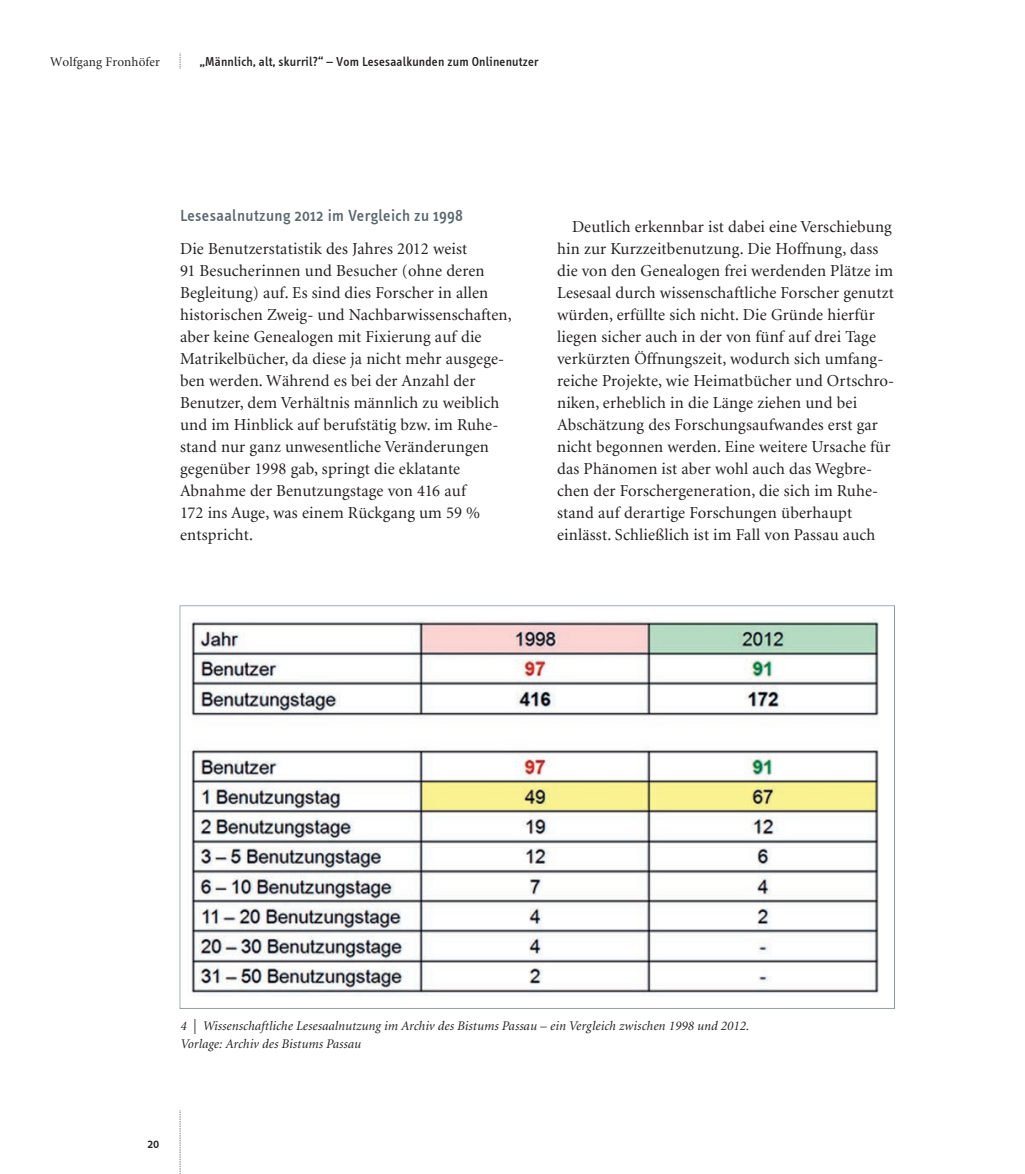
<style>
.page{position:relative;width:1025px;height:1174px;background:#fff}
.page>*{position:absolute;margin:0;border:0;box-sizing:border-box;transform-origin:0 0}
.t1{font:16.62px/22.1px "Minion";letter-spacing:.01em;color:#231f20}
.t2{font:500 16.62px "Info Text";letter-spacing:.025em;color:#5a676e}
.t3{font:italic 13.12px/18.4px "Minion";letter-spacing:.01em;color:#231f20}
.t4{font:500 13.12px "Info";letter-spacing:.025em;color:#231f20}
.t5{font:13.12px "Minion";letter-spacing:.01em;color:#231f20}
.t6{font:500 13.12px "Info Text";color:#231f20}
.s1{font-size:22.4px}
</style>
<div class="page">
<svg style="left:180px;top:54px;width:1px;height:15px"></svg>
<svg style="left:180px;top:1110px;width:1px;height:64px"></svg>
<svg style="left:179px;top:605px;width:716px;height:403px"></svg>
<p class="t5" style="left:50px;top:55px;width:111px">Wolfgang Fronhöfer</p>
<p class="t4" style="left:200px;top:54px;width:340px">„Männlich, alt, skurril?“ – Vom Lesesaalkunden zum Onlinenutzer</p>
<p class="t2" style="left:180px;top:206px;width:284px">Lesesaalnutzung 2012 im Vergleich zu 1998</p>
<p class="t1" style="left:180px;top:238px;width:333px">Die Benutzerstatistik des Jahres 2012 weist<br>91 Besucherinnen und Besucher (ohne deren Begleitung) auf. Es sind dies Forscher in allen historischen Zweig- und Nachbarwissenschaften, aber keine Genealogen mit Fixierung auf die Matrikelbücher, da diese ja nicht mehr ausgege&shy;ben werden. Während es bei der Anzahl der Benutzer, dem Verhältnis männlich zu weiblich und im Hinblick auf berufstätig bzw. im Ruhe&shy;stand nur ganz unwesentliche Veränderungen gegenüber 1998 gab, springt die eklatante Abnahme der Benutzungstage von 416 auf<br>172 ins Auge, was einem Rückgang um 59 % entspricht.</p>
<p class="t1" style="left:557px;top:216px;width:339px;text-indent:15px">Deutlich erkennbar ist dabei eine Verschiebung hin zur Kurzzeitbenutzung. Die Hoffnung, dass die von den Genealogen frei werdenden Plätze im Lesesaal durch wissenschaftliche Forscher genutzt würden, erfüllte sich nicht. Die Gründe hierfür liegen sicher auch in der von fünf auf drei Tage verkürzten Öffnungszeit, wodurch sich umfang&shy;reiche Projekte, wie Heimatbücher und Ortschro&shy;niken, erheblich in die Länge ziehen und bei Abschätzung des Forschungsaufwandes erst gar nicht begonnen werden. Eine weitere Ursache für das Phänomen ist aber wohl auch das Wegbre&shy;chen der Forschergeneration, die sich im Ruhe&shy;stand auf derartige Forschungen überhaupt einlässt. Schließlich ist im Fall von Passau auch</p>
<p class="t3" style="left:180px;top:1017px;width:570px">4 <span class="s1">|</span> Wissenschaftliche Lesesaalnutzung im Archiv des Bistums Passau – ein Vergleich zwischen 1998 und 2012.<br>Vorlage: Archiv des Bistums Passau</p>
<p class="t6" style="left:147px;top:1136px;width:13px">20</p>
</div>
